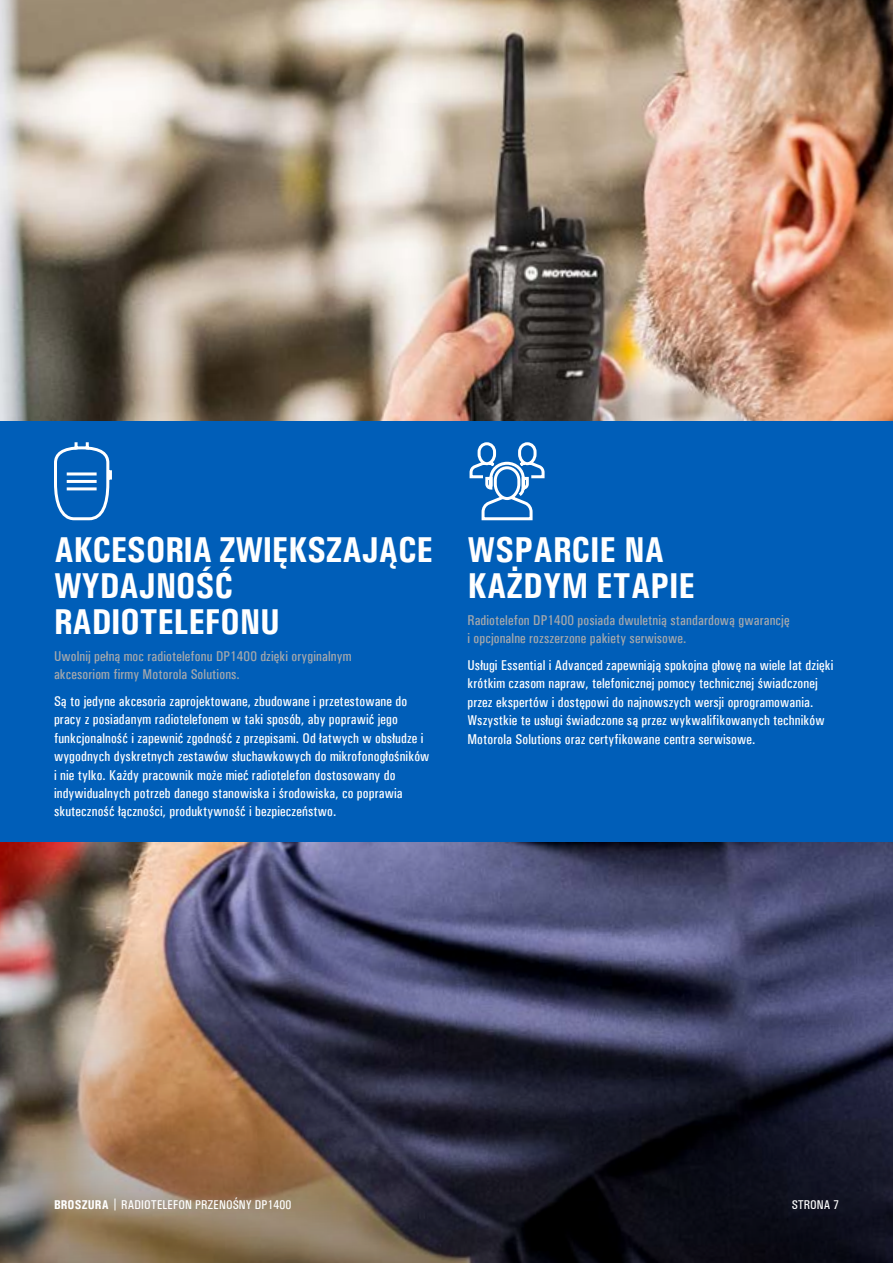
<style>
.page{position:relative;width:893px;height:1263px;background:#fff}
.page>*{position:absolute;margin:0;border:0;box-sizing:border-box;transform-origin:0 0}
.t1{font:700 36px/36px "Univers Condensed";letter-spacing:-.01em;color:#fff}
.t2{font:500 14.25px/18.3px "Univers Condensed";letter-spacing:.01em;color:#fff}
.t3{font:500 14.25px/18.3px "Univers Condensed";letter-spacing:.01em;color:#a7a9ac}
.t4{font:500 12.75px "Univers Condensed";letter-spacing:.01em;color:#fff}
.s1{font-weight:700}
</style>
<div class="page">
<img style="left:0;top:0;width:893px;height:933px">
<img style="left:0;top:933px;width:893px;height:330px">
<div style="left:0;top:421px;width:893px;height:421px;background:#005eb8"></div>
<svg style="left:54px;top:442px;width:58px;height:79px"></svg>
<svg style="left:469px;top:442px;width:76px;height:79px"></svg>
<svg style="left:115px;top:1198px;width:1px;height:12px"></svg>
<h1 class="t1" style="left:54px;top:531px;width:380px">AKCESORIA ZWIĘKSZAJĄCE<br>WYDAJNOŚĆ<br>RADIOTELEFONU</h1>
<p class="t3" style="left:54px;top:647px;width:299px">Uwolnij pełną moc radiotelefonu DP1400 dzięki oryginalnym akcesoriom firmy Motorola Solutions.</p>
<p class="t2" style="left:54px;top:692px;width:377px">Są to jedyne akcesoria zaprojektowane, zbudowane i przetestowane do pracy z posiadanym radiotelefonem w taki sposób, aby poprawić jego funkcjonalność i zapewnić zgodność z przepisami. Od łatwych w obsłudze i wygodnych dyskretnych zestawów słuchawkowych do mikrofonogłośników i nie tylko. Każdy pracownik może mieć radiotelefon dostosowany do indywidualnych potrzeb danego stanowiska i środowiska, co poprawia skuteczność łączności, produktywność i bezpieczeństwo.</p>
<h1 class="t1" style="left:467px;top:531px;width:229px">WSPARCIE NA<br>KAŻDYM ETAPIE</h1>
<p class="t3" style="left:467px;top:611px;width:324px">Radiotelefon DP1400 posiada dwuletnią standardową gwarancję i opcjonalne rozszerzone pakiety serwisowe.</p>
<p class="t2" style="left:467px;top:656px;width:367px">Usługi Essential i Advanced zapewniają spokojna głowę na wiele lat dzięki krótkim czasom napraw, telefonicznej pomocy technicznej świadczonej przez ekspertów i dostępowi do najnowszych wersji oprogramowania.<br>Wszystkie te usługi świadczone są przez wykwalifikowanych techników Motorola Solutions oraz certyfikowane centra serwisowe.</p>
<p class="t4" style="left:54px;top:1197px;width:239px"><span class="s1">BROSZURA</span> RADIOTELEFON PRZENOŚNY DP1400</p>
<p class="t4" style="left:792px;top:1197px;width:49px">STRONA 7</p>
</div>
